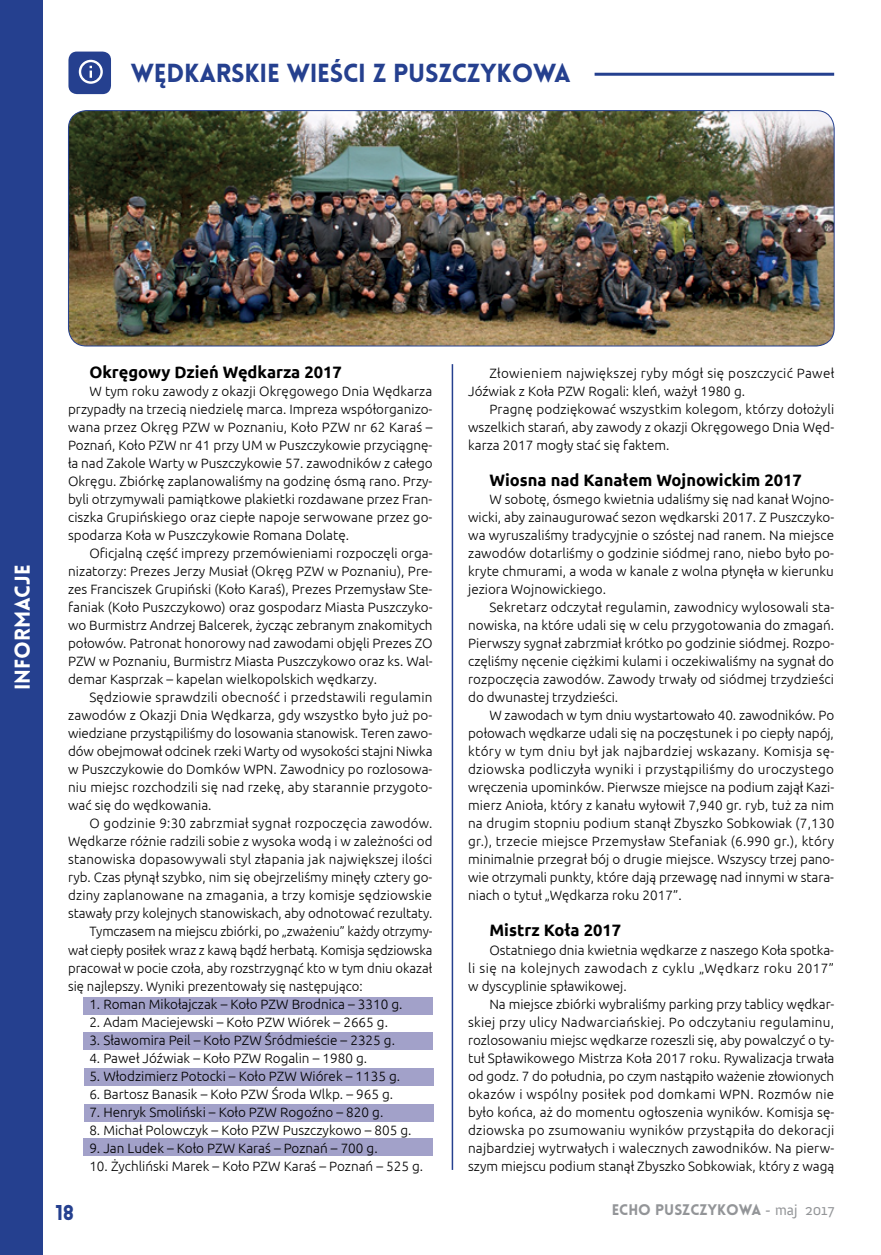
<style>
.page{position:relative;width:881px;height:1255px;background:#fff}
.page>*{position:absolute;margin:0;border:0;box-sizing:border-box;transform-origin:0 0}
.t1{font:900 25.5px "Lovelo";letter-spacing:-.01em;color:#25408f}
.t2{font:900 21px "Lovelo";color:#fff}
.t3{font:900 21px "Lovelo";color:#25408f}
.t4{font:700 16.5px "Ubuntu";color:#000}
.t5{font:900 15px "Lovelo";color:#939598}
.t6{font:300 13.5px/18px "Ubuntu";color:#000;text-align:justify}
.t7{font:300 13.5px/18px "Ubuntu";letter-spacing:.02em;color:#000}
.s1{font-family:"Anivers";font-weight:400}
</style>
<div class="page">
<div style="left:0;top:0;width:43px;height:1254px;background:#25408f"></div>
<div style="left:83px;top:1138px;width:349px;height:17px;background:#a2a1c9"></div>
<div style="left:84px;top:1104px;width:349px;height:17px;background:#a2a1c9"></div>
<div style="left:84px;top:1068px;width:349px;height:17px;background:#a2a1c9"></div>
<div style="left:83px;top:1032px;width:349px;height:17px;background:#a2a1c9"></div>
<div style="left:83px;top:997px;width:349px;height:17px;background:#a2a1c9"></div>
<div style="left:68px;top:52px;width:43px;height:42px;background:#25408f;border-radius:9px"></div>
<svg style="left:79px;top:60px;width:24px;height:24px"></svg>
<img style="left:68px;top:111px;width:765px;height:235px">
<div style="left:68px;top:110px;width:766px;height:236px;border:1px solid #25408f;border-radius:18px"></div>
<hr style="left:451px;top:364px;width:2px;height:805px;background:#25408f">
<hr style="left:594px;top:73px;width:239px;height:3px;background:#25408f">
<h1 class="t1" style="left:131px;top:57px;width:441px">WĘDKARSKIE WIEŚCI z PUSZCZYKOWA</h1>
<h2 class="t2" style="left:9px;top:690px;width:124px;rotate:-90deg">informacje</h2>
<p class="t4" style="left:89px;top:362px;width:254px">Okręgowy Dzień Wędkarza 2017</p>
<p class="t6" style="left:68px;top:382px;width:366px;text-indent:21px">W tym roku zawody z okazji Okręgowego Dnia Wędkarza przypadły na trzecią niedzielę marca. Impreza współorganizo&shy;wana przez Okręg PZW w Poznaniu, Koło PZW nr 62 Karaś – Poznań, Koło PZW nr 41 przy UM w Puszczykowie przyciągnę&shy;ła nad Zakole Warty w Puszczykowie 57. zawodników z całego Okręgu. Zbiórkę zaplanowaliśmy na godzinę ósmą rano. Przy&shy;byli otrzymywali pamiątkowe plakietki rozdawane przez Fran&shy;ciszka Grupińskiego oraz ciepłe napoje serwowane przez go&shy;spodarza Koła w Puszczykowie Romana Dolatę.</p>
<p class="t6" style="left:68px;top:544px;width:366px;text-indent:21px">Oficjalną część imprezy przemówieniami rozpoczęli orga&shy;nizatorzy: Prezes Jerzy Musiał (Okręg PZW w Poznaniu), Pre&shy;zes Franciszek Grupiński (Koło Karaś), Prezes Przemysław Ste&shy;faniak (Koło Puszczykowo) oraz gospodarz Miasta Puszczyko&shy;wo Burmistrz Andrzej Balcerek, życząc zebranym znakomitych połowów. Patronat honorowy nad zawodami objęli Prezes ZO PZW w Poznaniu, Burmistrz Miasta Puszczykowo oraz ks. Wal&shy;demar Kasprzak – kapelan wielkopolskich wędkarzy.</p>
<p class="t6" style="left:68px;top:688px;width:366px;text-indent:21px">Sędziowie sprawdzili obecność i przedstawili regulamin zawodów z Okazji Dnia Wędkarza, gdy wszystko było już po&shy;wiedziane przystąpiliśmy do losowania stanowisk. Teren zawo&shy;dów obejmował odcinek rzeki Warty od wysokości stajni Niwka w Puszczykowie do Domków WPN. Zawodnicy po rozlosowa&shy;niu miejsc rozchodzili się nad rzekę, aby starannie przygoto&shy;wać się do wędkowania.</p>
<p class="t7" style="left:89px;top:814px;width:344px">O godzinie 9:30 zabrzmiał sygnał rozpoczęcia zawodów.</p>
<p class="t6" style="left:68px;top:832px;width:366px">Wędkarze różnie radzili sobie z wysoka wodą i w zależności od</p>
<p class="t6" style="left:68px;top:850px;width:365px">stanowiska dopasowywali styl złapania jak największej ilości</p>
<p class="t6" style="left:68px;top:868px;width:365px">ryb. Czas płynął szybko, nim się obejrzeliśmy minęły cztery go-</p>
<p class="t6" style="left:68px;top:886px;width:365px">dziny zaplanowane na zmagania, a trzy komisje sędziowskie</p>
<p class="t6" style="left:68px;top:904px;width:366px">stawały przy kolejnych stanowiskach, aby odnotować rezultaty.</p>
<p class="t6" style="left:89px;top:922px;width:344px">Tymczasem na miejscu zbiórki, po „zważeniu” każdy otrzymy-</p>
<p class="t6" style="left:68px;top:940px;width:365px">wał ciepły posiłek wraz z kawą bądź herbatą. Komisja sędziowska</p>
<p class="t6" style="left:68px;top:958px;width:365px">pracował w pocie czoła, aby rozstrzygnąć kto w tym dniu okazał</p>
<p class="t6" style="left:68px;top:976px;width:296px">się najlepszy. Wyniki prezentowały się następująco:</p>
<p class="t6" style="left:89px;top:994px;width:314px">1. Roman Mikołajczak – Koło PZW Brodnica – 3310 g.</p>
<p class="t6" style="left:89px;top:1012px;width:300px">2. Adam Maciejewski – Koło PZW Wiórek – 2665 g.</p>
<p class="t6" style="left:89px;top:1030px;width:307px">3. Sławomira Peil – Koło PZW Śródmieście – 2325 g.</p>
<p class="t6" style="left:89px;top:1048px;width:279px">4. Paweł Jóźwiak – Koło PZW Rogalin – 1980 g.</p>
<p class="t6" style="left:89px;top:1066px;width:312px">5. Włodzimierz Potocki – Koło PZW Wiórek – 1135 g.</p>
<p class="t6" style="left:89px;top:1084px;width:305px">6. Bartosz Banasik – Koło PZW Środa Wlkp. – 965 g.</p>
<p class="t6" style="left:89px;top:1102px;width:295px">7. Henryk Smoliński – Koło PZW Rogoźno – 820 g.</p>
<p class="t6" style="left:89px;top:1120px;width:323px">8. Michał Polowczyk – Koło PZW Puszczykowo – 805 g.</p>
<p class="t6" style="left:89px;top:1138px;width:290px">9. Jan Ludek – Koło PZW Karaś – Poznań – 700 g.</p>
<p class="t6" style="left:89px;top:1156px;width:335px">10. Żychliński Marek – Koło PZW Karaś – Poznań – 525 g.</p>
<p class="t7" style="left:468px;top:364px;width:367px;text-indent:21px">Złowieniem największej ryby mógł się poszczycić Paweł<br>Jóźwiak z Koła PZW Rogali: kleń, ważył 1980 g.</p>
<p class="t6" style="left:468px;top:400px;width:367px;text-indent:21px">Pragnę podziękować wszystkim kolegom, którzy dołożyli wszelkich starań, aby zawody z okazji Okręgowego Dnia Węd&shy;karza 2017 mogły stać się faktem.</p>
<p class="t4" style="left:489px;top:470px;width:314px">Wiosna nad Kanałem Wojnowickim 2017</p>
<p class="t6" style="left:468px;top:490px;width:367px;text-indent:21px">W sobotę, ósmego kwietnia udaliśmy się nad kanał Wojno&shy;wicki, aby zainaugurować sezon wędkarski 2017. Z Puszczyko&shy;wa wyruszaliśmy tradycyjnie o szóstej nad ranem. Na miejsce zawodów dotarliśmy o godzinie siódmej rano, niebo było po&shy;kryte chmurami, a woda w kanale z wolna płynęła w kierunku jeziora Wojnowickiego.</p>
<p class="t6" style="left:468px;top:598px;width:367px;text-indent:21px">Sekretarz odczytał regulamin, zawodnicy wylosowali sta&shy;nowiska, na które udali się w celu przygotowania do zmagań.<br>Pierwszy sygnał zabrzmiał krótko po godzinie siódmej. Rozpo&shy;częliśmy nęcenie ciężkimi kulami i oczekiwaliśmy na sygnał do rozpoczęcia zawodów. Zawody trwały od siódmej trzydzieści do dwunastej trzydzieści.</p>
<p class="t6" style="left:468px;top:706px;width:367px;text-indent:21px">W zawodach w tym dniu wystartowało 40. zawodników. Po połowach wędkarze udali się na poczęstunek i po ciepły napój, który w tym dniu był jak najbardziej wskazany. Komisja sę&shy;dziowska podliczyła wyniki i przystąpiliśmy do uroczystego wręczenia upominków. Pierwsze miejsce na podium zajął Kazi&shy;mierz Anioła, który z kanału wyłowił 7,940 gr. ryb, tuż za nim na drugim stopniu podium stanął Zbyszko Sobkowiak (7,130 gr.), trzecie miejsce Przemysław Stefaniak (6.990 gr.), który minimalnie przegrał bój o drugie miejsce. Wszyscy trzej pano&shy;wie otrzymali punkty, które dają przewagę nad innymi w stara&shy;niach o tytuł „Wędkarza roku 2017”.</p>
<p class="t4" style="left:489px;top:920px;width:133px">Mistrz Koła 2017</p>
<p class="t6" style="left:468px;top:940px;width:367px;text-indent:21px">Ostatniego dnia kwietnia wędkarze z naszego Koła spotka&shy;li się na kolejnych zawodach z cyklu „Wędkarz roku 2017” w dyscyplinie spławikowej.</p>
<p class="t6" style="left:468px;top:994px;width:367px;text-indent:21px">Na miejsce zbiórki wybraliśmy parking przy tablicy wędkar&shy;skiej przy ulicy Nadwarciańskiej. Po odczytaniu regulaminu, rozlosowaniu miejsc wędkarze rozeszli się, aby powalczyć o ty&shy;tuł Spławikowego Mistrza Koła 2017 roku. Rywalizacja trwała od godz. 7 do południa, po czym nastąpiło ważenie złowionych okazów i wspólny posiłek pod domkami WPN. Rozmów nie było końca, aż do momentu ogłoszenia wyników. Komisja sę&shy;dziowska po zsumowaniu wyników przystąpiła do dekoracji najbardziej wytrwałych i walecznych zawodników. Na pierw&shy;szym miejscu podium stanął Zbyszko Sobkowiak, który z wagą</p>
<h2 class="t3" style="left:55px;top:1199px;width:20px">18</h2>
<p class="t5" style="left:611px;top:1200px;width:224px">ECHO PUSZCZYKOWA <span class="s1">- maj 2017</span></p>
</div>
